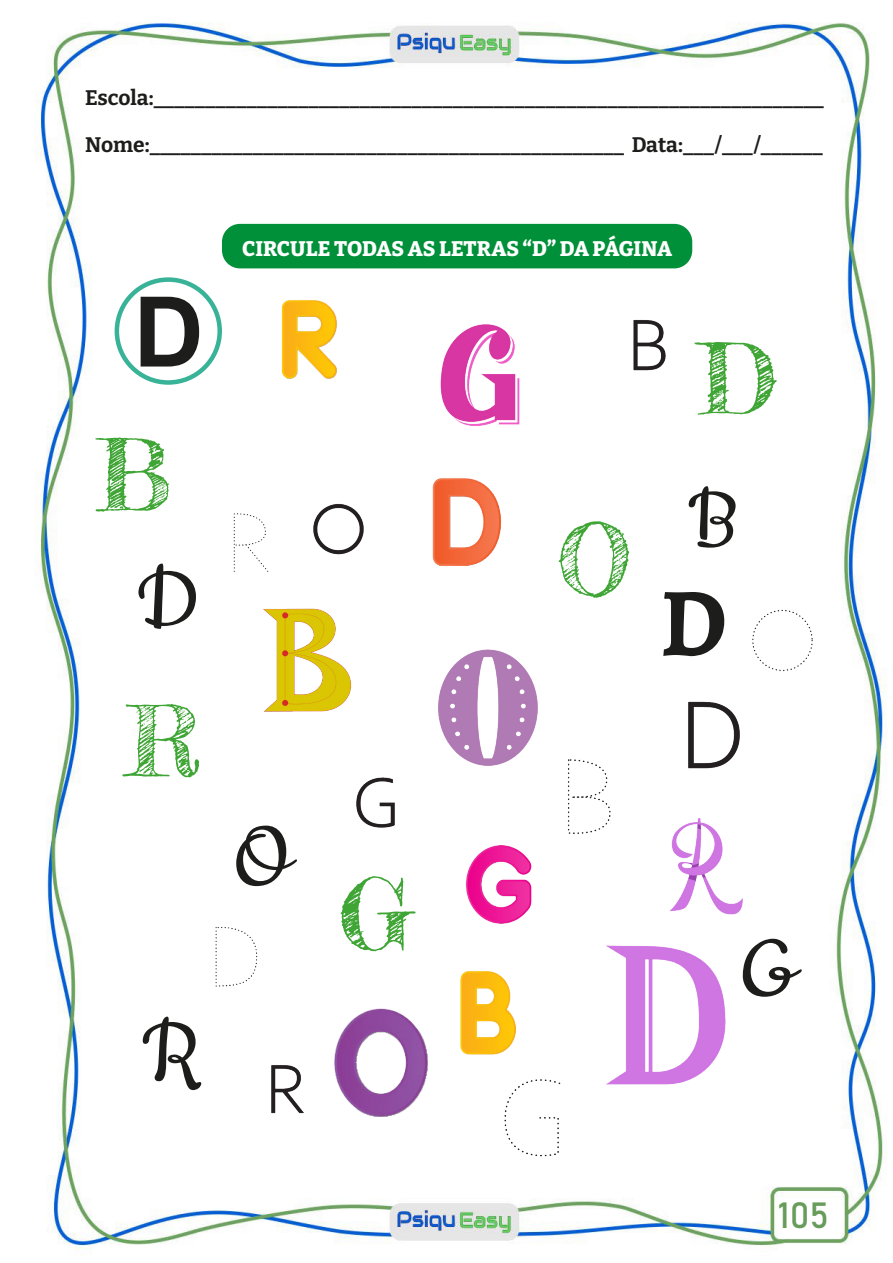
<style>
.page{position:relative;width:893px;height:1263px;background:#fff}
.page>*{position:absolute;margin:0;border:0;box-sizing:border-box;transform-origin:0 0}
.t1{font:97.5px "Cookie";color:#1d1d1b}
.t2{font:97.5px "Frederickathe Great";color:#3fa535}
.t3{font:700 97.5px "Arial Nova";color:#1d1d1b}
.t4{font:700 97.5px "Alegreya";color:#1d1d1b}
.t5{font:36px "Bahnschrift";color:#679c5a}
.t6{font:700 21px "Bitter";letter-spacing:-.005em;color:#1d1d1b}
.t7{font:800 21px "Bitter";color:#fff}
</style>
<div class="page">
<img style="left:35px;top:22px;width:852px;height:1229px">
<div style="left:222px;top:224px;width:470px;height:44px;background:#009039;border-radius:18px"></div>
<img style="left:404px;top:454px;width:127px;height:140px">
<img style="left:589px;top:939px;width:153px;height:153px">
<img style="left:665px;top:670px;width:97px;height:130px">
<img style="left:200px;top:923px;width:73px;height:73px">
<img style="left:433px;top:951px;width:113px;height:126px">
<img style="left:443px;top:823px;width:113px;height:126px">
<img style="left:325px;top:1002px;width:113px;height:121px">
<img style="left:257px;top:277px;width:113px;height:126px">
<img style="left:649px;top:810px;width:113px;height:113px">
<img style="left:423px;top:319px;width:113px;height:113px">
<img style="left:251px;top:603px;width:113px;height:113px">
<img style="left:302px;top:480px;width:74px;height:98px">
<img style="left:339px;top:753px;width:74px;height:99px">
<img style="left:612px;top:296px;width:74px;height:98px">
<img style="left:251px;top:1040px;width:74px;height:98px">
<img style="left:210px;top:508px;width:81px;height:81px">
<img style="left:742px;top:603px;width:81px;height:81px">
<img style="left:485px;top:1074px;width:95px;height:95px">
<img style="left:541px;top:753px;width:94px;height:94px">
<img style="left:434px;top:644px;width:107px;height:126px">
<div style="left:115px;top:277px;width:107px;height:108px;border:4px solid #39b398;border-radius:50%"></div>
<p class="t6" style="left:85px;top:84px;width:740px">Escola:_________________________________________________________________</p>
<p class="t6" style="left:85px;top:131px;width:739px">Nome:______________________________________________ Data:___/___/______</p>
<h1 class="t3" style="left:133px;top:275px;width:72px">D</h1>
<h1 class="t2" style="left:95px;top:414px;width:77px">B</h1>
<h1 class="t1" style="left:136px;top:549px;width:65px">D</h1>
<h1 class="t2" style="left:125px;top:682px;width:76px">R</h1>
<h1 class="t1" style="left:143px;top:1002px;width:58px">R</h1>
<p class="t7" style="left:242px;top:235px;width:431px">CIRCULE TODAS AS LETRAS “D” DA PÁGINA</p>
<h1 class="t2" style="left:699px;top:319px;width:80px">D</h1>
<h1 class="t1" style="left:234px;top:808px;width:59px">O</h1>
<h1 class="t2" style="left:339px;top:854px;width:75px">G</h1>
<h1 class="t2" style="left:557px;top:499px;width:76px">O</h1>
<h1 class="t1" style="left:689px;top:470px;width:51px">B</h1>
<h1 class="t4" style="left:659px;top:561px;width:69px">D</h1>
<h1 class="t1" style="left:743px;top:918px;width:55px">G</h1>
<h2 class="t5" style="left:778px;top:1188px;width:53px">105</h2>
</div>
